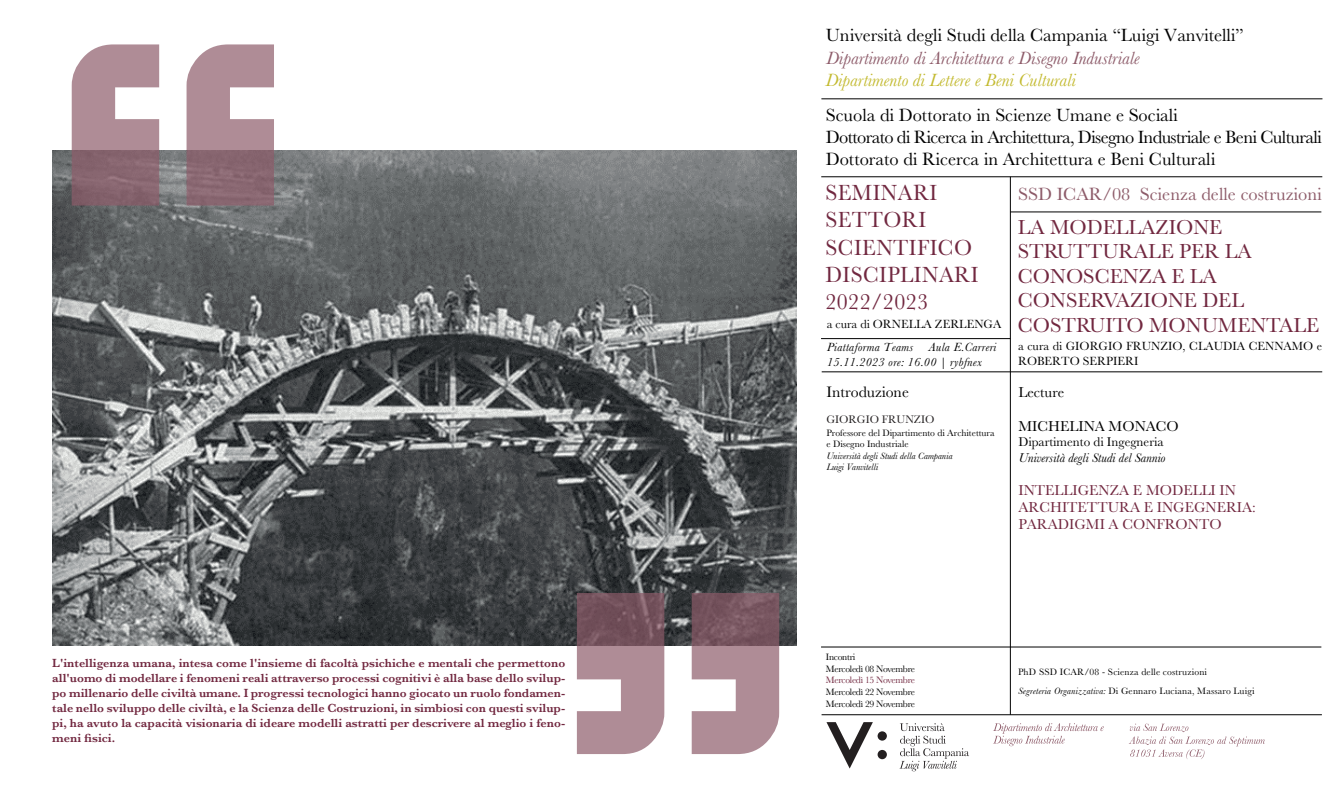
<style>
.page{position:relative;width:1343px;height:795px;background:#fff}
.page>*{position:absolute;margin:0;border:0;box-sizing:border-box;transform-origin:0 0}
.t1{font:22.75px/27.3px "Baskerville MT Std";letter-spacing:.02em;color:#712840;scale:.96 1}
.t2{font:21px/24.5px "Baskerville MT Std";color:#71273f}
.t3{font:18.38px/22.1px "Baskerville MT Std";color:#000}
.t4{font:italic 18.38px "Baskerville MT Std";color:#8d5b69}
.t5{font:italic 18.38px "Baskerville MT Std";color:#c3ba2f}
.t6{font:18.38px "Baskerville MT Std";color:#8d5b69}
.t7{font:15.75px "Baskerville MT Std";color:#000001}
.t8{font:14.88px/16.6px "Baskerville MT Std";color:#71273f}
.t9{font:14.88px "Baskerville MT Std";color:#000001}
.t10{font:italic 13.12px "Baskerville MT Std";color:#000001}
.t11{font:13.12px "Baskerville MT Std";color:#000001}
.t12{font:12.34px/14.9px "Baskerville MT Std";color:#000001}
.t13{font:italic 12.34px/14.7px "Baskerville MT Std";letter-spacing:.025em;color:#000001}
.t14{font:600 12.25px/14.9px "Baskerville MT Std";color:#71273f;text-align:justify}
.t15{font:11.38px "Baskerville MT Std";color:#231f20}
.t16{font:9.62px/19.2px "Baskerville MT Std";letter-spacing:.02em;color:#000001}
.t17{font:9.62px/11.5px "Baskerville MT Std";letter-spacing:-.025em;color:#000001}
.t18{font:9.62px/11.4px "Baskerville MT Std";color:#000001}
.t19{font:italic 9.62px/11.4px "Baskerville MT Std";color:#000001}
.t20{font:9.62px "Baskerville MT Std";letter-spacing:-.025em;color:#71273f}
.s1{font-style:italic}
</style>
<div class="page">
<img style="left:52px;top:150px;width:744px;height:495px">
<hr style="left:1010px;top:177px;width:1px;height:537px;background:#000">
<hr style="left:821px;top:371px;width:501px;height:1px;background:#000">
<svg style="left:577px;top:592px;width:202px;height:161px"></svg>
<svg style="left:72px;top:44px;width:202px;height:161px"></svg>
<hr style="left:821px;top:99px;width:501px;height:1px;background:#000">
<div style="left:877px;top:731px;width:9px;height:9px;background:#231f20;border-radius:50%"></div>
<svg style="left:877px;top:749px;width:9px;height:10px"></svg>
<svg style="left:826px;top:722px;width:46px;height:46px"></svg>
<svg style="left:899px;top:723px;width:70px;height:48px"></svg>
<svg style="left:993px;top:723px;width:110px;height:23px"></svg>
<svg style="left:1129px;top:723px;width:135px;height:36px"></svg>
<hr style="left:821px;top:176px;width:501px;height:1px;background:#000">
<hr style="left:1010px;top:212px;width:311px;height:1px;background:#000">
<hr style="left:821px;top:338px;width:189px;height:1px;background:#000">
<hr style="left:821px;top:646px;width:500px;height:1px;background:#000">
<hr style="left:821px;top:714px;width:500px;height:1px;background:#000">
<p class="t14" style="left:52px;top:655px;width:514px">L'intelligenza umana, intesa come l'insieme di facoltà psichiche e mentali che permettono all'uomo di modellare i fenomeni reali attraverso processi cognitivi è alla base dello svilup&shy;po millenario delle civiltà umane. I progressi tecnologici hanno giocato un ruolo fondamen&shy;tale nello sviluppo delle civiltà, e la Scienza delle Costruzioni, in simbiosi con questi svilup&shy;pi, ha avuto la capacità visionaria di ideare modelli astratti per descrivere al meglio i feno&shy;meni fisici.</p>
<h3 class="t3" style="left:825px;top:24px;width:419px">Università degli Studi della Campania “Luigi Vanvitelli”</h3>
<h3 class="t4" style="left:826px;top:47px;width:315px">Dipartimento di Architettura e Disegno Industriale</h3>
<h3 class="t5" style="left:825px;top:69px;width:252px">Dipartimento di Lettere e Beni Culturali</h3>
<h3 class="t3" style="left:825px;top:104px;width:497px">Scuola di Dottorato in Scienze Umane e Sociali<br>Dottorato di Ricerca in Architettura, Disegno Industriale e Beni Culturali<br>Dottorato di Ricerca in Architettura e Beni Culturali</h3>
<h1 class="t1" style="left:825px;top:179px;width:161px">SEMINARI<br>SETTORI<br>SCIENTIFICO<br>DISCIPLINARI<br>2022/2023</h1>
<h3 class="t6" style="left:1017px;top:184px;width:305px">SSD ICAR/08 Scienza delle costruzioni</h3>
<h2 class="t2" style="left:1017px;top:215px;width:303px">LA MODELLAZIONE<br>STRUTTURALE PER LA<br>CONOSCENZA E LA<br>CONSERVAZIONE DEL<br>COSTRUITO MONUMENTALE</h2>
<p class="t12" style="left:826px;top:317px;width:176px">a cura di ORNELLA ZERLENGA</p>
<p class="t13" style="left:826px;top:339px;width:88px">Piattaforma Teams</p>
<p class="t13" style="left:826px;top:339px;width:171px;text-indent:102px">Aula E.Carreri<br>15.11.2023 ore: 16.00 | rybfnex</p>
<p class="t12" style="left:1017px;top:339px;width:306px">a cura di GIORGIO FRUNZIO, CLAUDIA CENNAMO e<br>ROBERTO SERPIERI</p>
<p class="t7" style="left:826px;top:383px;width:84px">Introduzione</p>
<p class="t15" style="left:826px;top:413px;width:109px">GIORGIO FRUNZIO</p>
<p class="t18" style="left:826px;top:427px;width:170px">Professore del Dipartimento di Architettura e Disegno Industriale</p>
<p class="t19" style="left:826px;top:449px;width:127px">Università degli Studi della Campania<br>Luigi Vanvitelli</p>
<p class="t9" style="left:1018px;top:384px;width:47px">Lecture</p>
<p class="t9" style="left:1018px;top:417px;width:162px">MICHELINA MONACO</p>
<p class="t11" style="left:1018px;top:434px;width:147px">Dipartimento di Ingegneria</p>
<p class="t10" style="left:1018px;top:450px;width:148px">Università degli Studi del Sannio</p>
<p class="t8" style="left:1018px;top:482px;width:239px">INTELLIGENZA E MODELLI IN<br>ARCHITETTURA E INGEGNERIA:<br>PARADIGMI A CONFRONTO</p>
<p class="t17" style="left:825px;top:651px;width:91px">Incontri<br>Mercoledì 08 Novembre</p>
<p class="t20" style="left:825px;top:674px;width:91px">Mercoledì 15 Novembre</p>
<p class="t17" style="left:825px;top:686px;width:91px">Mercoledì 22 Novembre<br>Mercoledì 29 Novembre</p>
<p class="t16" style="left:1017px;top:661px;width:238px">PhD SSD ICAR/08 - Scienza delle costruzioni<br><span class="s1">Segreteria Organizzativa:</span> Di Gennaro Luciana, Massaro Luigi</p>
</div>
